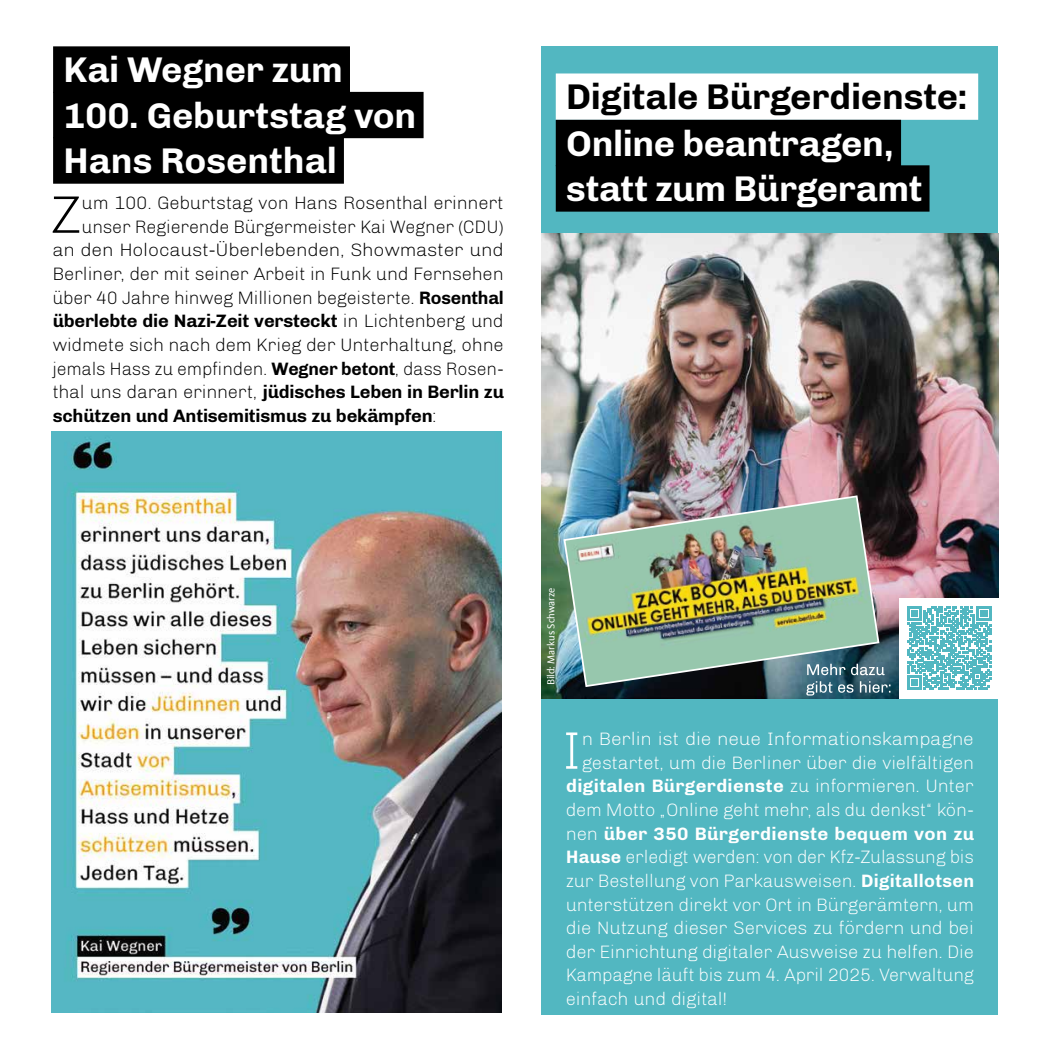
<style>
.page{position:relative;width:1042px;height:1042px;background:#fff}
.page>*{position:absolute;margin:0;border:0;box-sizing:border-box;transform-origin:0 0}
.t1{font:300 52.85px "Chivo";color:#fff}
.t2{font:300 52.85px "Chivo";color:#000}
.t3{font:700 36.57px/45.5px "Chivo";letter-spacing:-.005em;color:#fff}
.t4{font:700 36.57px "Chivo";letter-spacing:-.005em;color:#000}
.t5{font:300 18.38px "Chivo";letter-spacing:-.01em;color:#fff}
.t6{font:300 18.38px "Chivo";letter-spacing:-.01em;color:#000}
.t7{font:700 18.38px "Chivo";letter-spacing:-.01em;color:#000}
.t8{font:700 18.38px "Chivo";letter-spacing:.02em;color:#fff}
.t9{font:300 18.38px "Chivo";letter-spacing:-.01em;color:#000;scale:.96 1}
.t10{font:300 18.38px "Chivo";letter-spacing:-.01em;color:#000;scale:1.05 1}
.t11{font:300 18.38px "Chivo";letter-spacing:-.01em;color:#fff;scale:1.04 1}
.t12{font:10.5px "CDU Kievit Tab";color:#fff}
.s1{font-weight:700}
.s2{font-weight:300}
</style>
<div class="page">
<img style="left:51px;top:431px;width:450px;height:581px">
<div style="left:542px;top:47px;width:456px;height:968px;background:#52b7c1"></div>
<div style="left:53px;top:46px;width:297px;height:47px;background:#000"></div>
<div style="left:53px;top:92px;width:370px;height:46px;background:#000"></div>
<div style="left:53px;top:137px;width:291px;height:47px;background:#000"></div>
<img style="left:542px;top:233px;width:456px;height:465px">
<div style="left:556px;top:73px;width:422px;height:47px;background:#fff"></div>
<div style="left:556px;top:120px;width:345px;height:46px;background:#000"></div>
<div style="left:556px;top:165px;width:373px;height:47px;background:#000"></div>
<div style="left:899px;top:598px;width:100px;height:100px;background:#fff"></div>
<svg style="left:907px;top:606px;width:84px;height:84px"></svg>
<svg style="left:806px;top:681px;width:84px;height:14px"></svg>
<svg style="left:880px;top:664px;width:4px;height:11px"></svg>
<img style="left:562px;top:494px;width:318px;height:194px">
<h2 class="t3" style="left:63px;top:47px;width:354px">Kai Wegner zum<br>100. Geburtstag von<br>Hans Rosenthal</h2>
<h1 class="t2" style="left:51px;top:184px;width:33px">Z</h1>
<p class="t6" style="left:82px;top:192px;width:423px">um 100. Geburtstag von Hans Rosenthal erinnert</p>
<p class="t6" style="left:82px;top:216px;width:423px">unser Regierende Bürgermeister Kai Wegner (CDU)</p>
<p class="t10" style="left:53px;top:239px;width:431px">an den Holocaust-Überlebenden, Showmaster und</p>
<p class="t6" style="left:53px;top:263px;width:453px">Berliner, der mit seiner Arbeit in Funk und Fernsehen</p>
<p class="t6" style="left:53px;top:287px;width:453px">über 40 Jahre hinweg Millionen begeisterte. <span class="s1">Rosenthal</span></p>
<p class="t7" style="left:53px;top:310px;width:453px">überlebte die Nazi-Zeit versteckt <span class="s2">in Lichtenberg und</span></p>
<p class="t6" style="left:53px;top:334px;width:453px">widmete sich nach dem Krieg der Unterhaltung, ohne</p>
<p class="t9" style="left:53px;top:358px;width:471px">jemals Hass zu empfinden. <span class="s1">Wegner betont</span>, dass Rosen-</p>
<p class="t7" style="left:53px;top:381px;width:453px"><span class="s2">thal uns daran erinnert,</span> jüdisches Leben in Berlin zu</p>
<p class="t7" style="left:53px;top:405px;width:386px">schützen und Antisemitismus zu bekämpfen<span class="s2">:</span></p>
<h2 class="t4" style="left:566px;top:75px;width:403px">Digitale Bürgerdienste:</h2>
<h2 class="t3" style="left:566px;top:121px;width:358px">Online beantragen, statt zum Bürgeramt</h2>
<p class="t12" style="left:545px;top:685px;width:100px;rotate:-90deg">Bild: Markus Schwarze</p>
<h1 class="t1" style="left:563px;top:720px;width:21px">I</h1>
<p class="t11" style="left:582px;top:728px;width:379px">n Berlin ist die neue Informationskampagne</p>
<p class="t5" style="left:582px;top:752px;width:394px">gestartet, um die Berliner über die vielfältigen</p>
<p class="t8" style="left:566px;top:775px;width:409px">digitalen Bürgerdienste <span class="s2">zu informieren. Unter</span></p>
<p class="t5" style="left:566px;top:799px;width:410px">dem Motto „Online geht mehr, als du denkst“ kön-</p>
<p class="t8" style="left:566px;top:822px;width:409px"><span class="s2">nen</span> über 350 Bürgerdienste bequem von zu</p>
<p class="t5" style="left:566px;top:846px;width:409px"><span class="s1">Hause</span> erledigt werden: von der Kfz-Zulassung bis</p>
<p class="t5" style="left:566px;top:870px;width:410px">zur Bestellung von Parkausweisen. <span class="s1">Digitallotsen</span></p>
<p class="t5" style="left:566px;top:893px;width:410px">unterstützen direkt vor Ort in Bürgerämtern, um</p>
<p class="t5" style="left:566px;top:917px;width:409px">die Nutzung dieser Services zu fördern und bei</p>
<p class="t5" style="left:566px;top:941px;width:410px">der Einrichtung digitaler Ausweise zu helfen. Die</p>
<p class="t5" style="left:566px;top:964px;width:410px">Kampagne läuft bis zum 4. April 2025. Verwaltung</p>
<p class="t5" style="left:566px;top:988px;width:163px">einfach und digital!</p>
</div>
